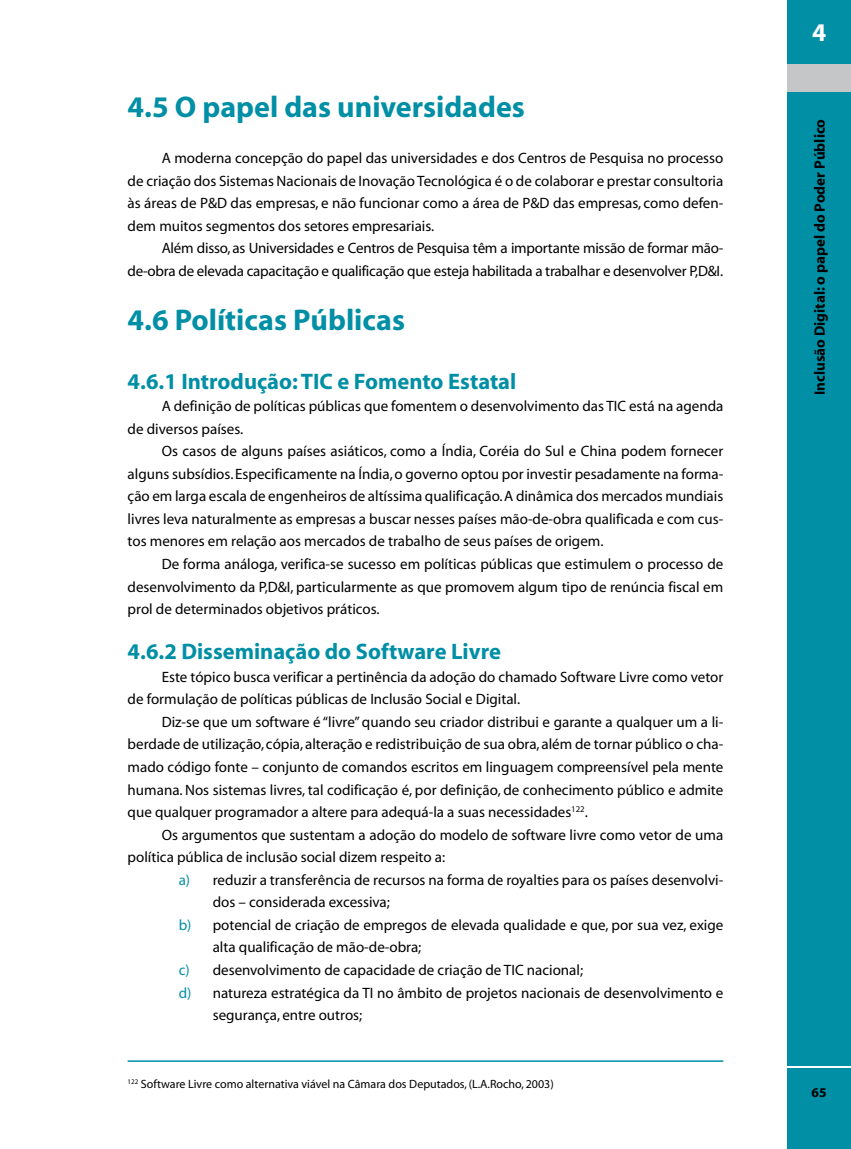
<style>
.page{position:relative;width:851px;height:1149px;background:#fff}
.page>*{position:absolute;margin:0;border:0;box-sizing:border-box;transform-origin:0 0}
.t1{font:700 30px "Myriad";color:#008fa5}
.t2{font:700 25.5px "Myriad";color:#fff}
.t3{font:700 22.5px "Myriad";color:#008fa5}
.t4{font:15px/22.5px "Myriad";color:#000;text-align:justify}
.t5{font:700 15px "Myriad";color:#000}
.t6{font:700 13.5px "Myriad";color:#000}
.t7{font:12px "Myriad";color:#000}
.s1{color:#008fa5}
</style>
<div class="page">
<div style="left:787px;top:0;width:63px;height:64px;background:#008fa5"></div>
<div style="left:787px;top:91px;width:63px;height:974px;background:#008fa5"></div>
<div style="left:787px;top:64px;width:63px;height:27px;background:#c5c6c8"></div>
<div style="left:787px;top:1067px;width:63px;height:81px;background:#008fa5"></div>
<hr style="left:128px;top:1059px;width:595px;height:2px;background:#008fa5">
<h1 class="t1" style="left:128px;top:92px;width:399px">4.5 O papel das universidades</h1>
<p class="t4" style="left:128px;top:147px;width:597px;text-indent:34px">A moderna concepção do papel das universidades e dos Centros de Pesquisa no processo de criação dos Sistemas Nacionais de Inovação Tecnológica é o de colaborar e prestar consultoria às áreas de P&amp;D das empresas, e não funcionar como a área de P&amp;D das empresas, como defen&shy;dem muitos segmentos dos setores empresariais.</p>
<p class="t4" style="left:128px;top:237px;width:597px;text-align:right">Além disso, as Universidades e Centros de Pesquisa têm a importante missão de formar mão&shy;de-obra de elevada capacitação e qualificação que esteja habilitada a trabalhar e desenvolver P,D&amp;I.</p>
<h1 class="t1" style="left:128px;top:304px;width:279px">4.6 Políticas Públicas</h1>
<h3 class="t3" style="left:128px;top:369px;width:390px">4.6.1 Introdução: TIC e Fomento Estatal</h3>
<p class="t4" style="left:128px;top:395px;width:597px;text-indent:34px">A definição de políticas públicas que fomentem o desenvolvimento das TIC está na agenda de diversos países.</p>
<p class="t4" style="left:128px;top:440px;width:597px;text-indent:34px">Os casos de alguns países asiáticos, como a Índia, Coréia do Sul e China podem fornecer alguns subsídios. Especificamente na Índia, o governo optou por investir pesadamente na forma&shy;ção em larga escala de engenheiros de altíssima qualificação. A dinâmica dos mercados mundiais livres leva naturalmente as empresas a buscar nesses países mão-de-obra qualificada e com cus&shy;tos menores em relação aos mercados de trabalho de seus países de origem.</p>
<p class="t4" style="left:128px;top:553px;width:597px;text-indent:34px">De forma análoga, verifica-se sucesso em políticas públicas que estimulem o processo de desenvolvimento da P,D&amp;I, particularmente as que promovem algum tipo de renúncia fiscal em prol de determinados objetivos práticos.</p>
<h3 class="t3" style="left:128px;top:639px;width:375px">4.6.2 Disseminação do Software Livre</h3>
<p class="t4" style="left:128px;top:666px;width:597px;text-indent:34px">Este tópico busca verificar a pertinência da adoção do chamado Software Livre como vetor de formulação de políticas públicas de Inclusão Social e Digital.</p>
<p class="t4" style="left:128px;top:711px;width:597px;text-indent:34px">Diz-se que um software é “livre” quando seu criador distribui e garante a qualquer um a li&shy;berdade de utilização, cópia, alteração e redistribuição de sua obra, além de tornar público o cha&shy;mado código fonte – conjunto de comandos escritos em linguagem compreensível pela mente humana. Nos sistemas livres, tal codificação é, por definição, de conhecimento público e admite que qualquer programador a altere para adequá-la a suas necessidades<sup>122</sup>.</p>
<p class="t4" style="left:128px;top:823px;width:597px;text-indent:34px">Os argumentos que sustentam a adoção do modelo de software livre como vetor de uma política pública de inclusão social dizem respeito a:</p>
<p class="t4" style="left:179px;top:868px;width:546px"><span class="s1">a)</span> reduzir a transferência de recursos na forma de royalties para os países desenvolvi-</p>
<p class="t4" style="left:213px;top:891px;width:179px">dos – considerada excessiva;</p>
<p class="t4" style="left:179px;top:913px;width:546px"><span class="s1">b)</span> potencial de criação de empregos de elevada qualidade e que, por sua vez, exige</p>
<p class="t4" style="left:213px;top:936px;width:210px">alta qualificação de mão-de-obra;</p>
<p class="t4" style="left:179px;top:959px;width:406px"><span class="s1">c)</span> desenvolvimento de capacidade de criação de TIC nacional;</p>
<p class="t4" style="left:179px;top:981px;width:546px"><span class="s1">d)</span> natureza estratégica da TI no âmbito de projetos nacionais de desenvolvimento e</p>
<p class="t4" style="left:213px;top:1004px;width:151px">segurança, entre outros;</p>
<p class="t7" style="left:128px;top:1077px;width:427px"><sup>122</sup> Software Livre como alternativa viável na Câmara dos Deputados, (L.A.Rocho, 2003)</p>
<h2 class="t2" style="left:811px;top:20px;width:16px">4</h2>
<p class="t5" style="left:812px;top:395px;width:277px;rotate:-90deg">Inclusão Digital: o papel do Poder Público</p>
<p class="t6" style="left:811px;top:1084px;width:16px">65</p>
</div>
